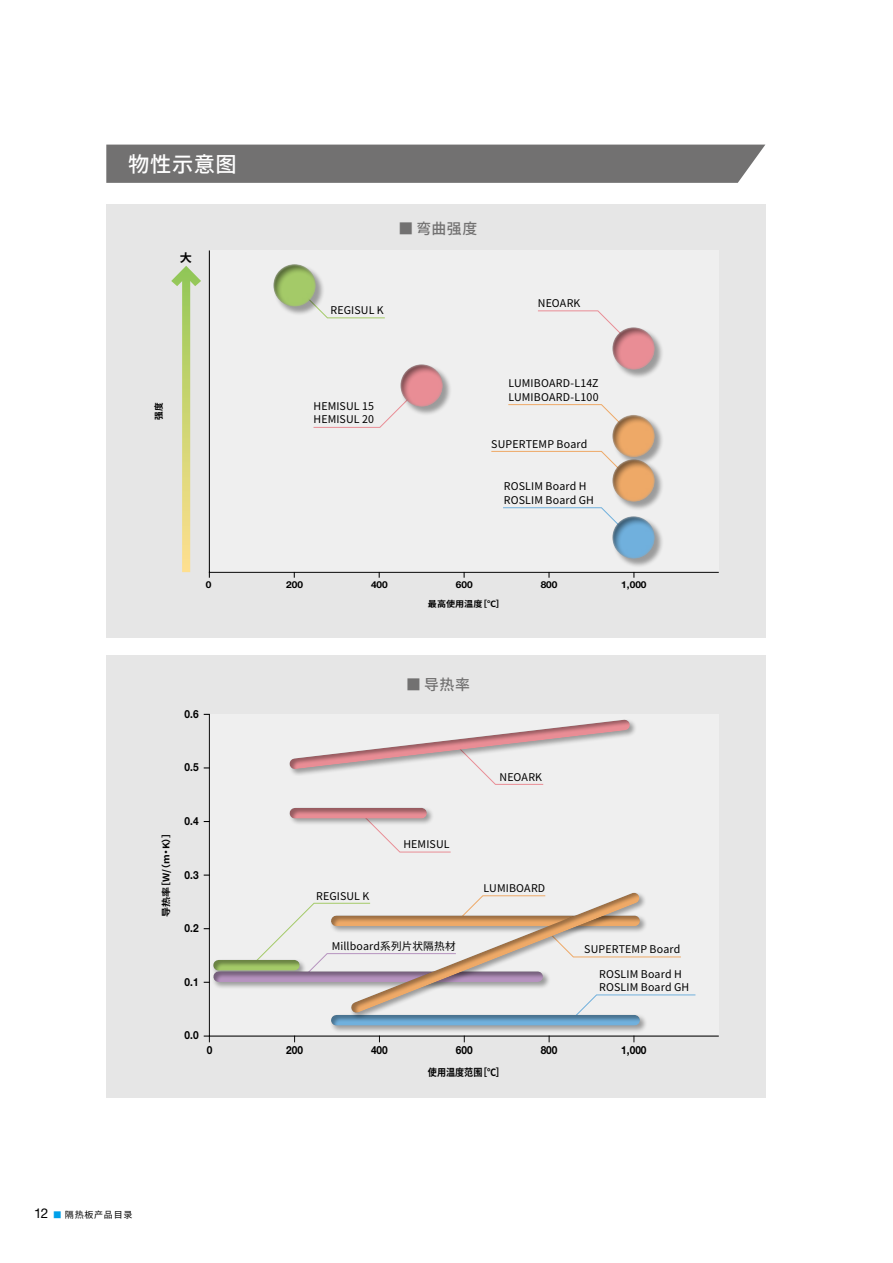
<style>
.page{position:relative;width:893px;height:1263px;background:#fff}
.page>*{position:absolute;margin:0;border:0;box-sizing:border-box;transform-origin:0 0}
.t1{font:500 21.3px "Noto Sans CJ Ksc";letter-spacing:.025em;color:#fff}
.t2{font:500 14.85px "Noto Sans CJ Ksc";letter-spacing:.025em;color:#727171}
.t3{font:700 11.55px "Noto Sans CJ Ksc";color:#000;scale:1.06 1}
.t4{font:700 11.1px "Helvetica Neue LT Std";color:#000;scale:.9 1}
.t5{font:10.65px/13.4px "Noto Sans CJ Ksc";letter-spacing:.01em;color:#000}
.t6{font:700 10.05px "Noto Sans CJ Ksc";color:#000;scale:.9 1}
.t7{font:700 9.6px "Helvetica Neue LT Std";color:#000;scale:1.06 1}
.t8{font:700 9.15px "Noto Sans CJ Ksc";color:#000;scale:1.11 1}
.t9{font:700 9.15px "Noto Sans CJ Ksc";color:#000;scale:.95 1}
.t10{font:9px "Noto Sans CJ Ksc";letter-spacing:.08em;color:#000}
.t11{font:700 8.55px "Noto Sans CJ Ksc";color:#000;scale:1.06 1}
.s1{font-family:"Helvetica Neue LT Std";font-size:13.5px}
.s2{font-size:8.55px;color:#00a0e9}
</style>
<div class="page">
<div style="left:106px;top:204px;width:659px;height:434px;background:#e6e6e6"></div>
<div style="left:106px;top:655px;width:659px;height:442px;background:#e6e6e6"></div>
<div style="left:209px;top:250px;width:510px;height:323px;background:#efefef"></div>
<div style="left:209px;top:713px;width:510px;height:324px;background:#efefef"></div>
<svg style="left:204px;top:1036px;width:6px;height:6px"></svg>
<div style="left:212px;top:958px;width:90px;height:13px;background:#000;opacity:.35"></div>
<div style="left:313px;top:384px;width:110px;height:44px;background:#efefef"></div>
<div style="left:362px;top:814px;width:89px;height:38px;background:#efefef"></div>
<div style="left:508px;top:404px;width:130px;height:37px;background:#efefef"></div>
<div style="left:491px;top:451px;width:120px;height:37px;background:#efefef"></div>
<div style="left:503px;top:507px;width:135px;height:37px;background:#efefef"></div>
<div style="left:106px;top:145px;width:659px;height:38px;background:#727171"></div>
<svg style="left:182px;top:294px;width:8px;height:278px;background:#d0d576"></svg>
<svg style="left:171px;top:260px;width:39px;height:34px"></svg>
<div style="left:295px;top:285px;width:90px;height:33px;background:#efefef"></div>
<div style="left:537px;top:310px;width:97px;height:37px;background:#efefef"></div>
<div style="left:273px;top:264px;width:52px;height:52px;background:#000;opacity:.35"></div>
<div style="left:272px;top:263px;width:45px;height:45px;background:#000;opacity:.5"></div>
<div style="left:400px;top:364px;width:52px;height:52px;background:#000;opacity:.35"></div>
<div style="left:399px;top:363px;width:45px;height:45px;background:#000;opacity:.5"></div>
<div style="left:612px;top:327px;width:52px;height:52px;background:#000;opacity:.35"></div>
<div style="left:611px;top:326px;width:45px;height:45px;background:#000;opacity:.5"></div>
<div style="left:612px;top:415px;width:52px;height:51px;background:#000;opacity:.35"></div>
<div style="left:611px;top:413px;width:45px;height:45px;background:#000;opacity:.5"></div>
<div style="left:612px;top:459px;width:52px;height:52px;background:#000;opacity:.35"></div>
<div style="left:611px;top:458px;width:45px;height:45px;background:#000;opacity:.5"></div>
<div style="left:612px;top:516px;width:52px;height:52px;background:#000;opacity:.35"></div>
<div style="left:611px;top:515px;width:45px;height:45px;background:#000;opacity:.5"></div>
<div style="left:212px;top:970px;width:338px;height:20px;background:#000;opacity:.35"></div>
<div style="left:212px;top:969px;width:333px;height:14px;background:#000;opacity:.35"></div>
<div style="left:330px;top:1013px;width:317px;height:20px;background:#000;opacity:.35"></div>
<div style="left:330px;top:1013px;width:312px;height:13px;background:#70b0dd"></div>
<svg style="left:288px;top:717px;width:344px;height:68px"></svg>
<div style="left:288px;top:806px;width:146px;height:20px;background:#000;opacity:.35"></div>
<div style="left:290px;top:806px;width:139px;height:13px;background:#000;opacity:.35"></div>
<svg style="left:248px;top:888px;width:448px;height:133px"></svg>
<h1 class="t1" style="left:106px;top:152px;width:132px">　物性示意图</h1>
<p class="t3" style="left:180px;top:252px;width:13px">大</p>
<p class="t9" style="left:154px;top:420px;width:20px;rotate:-90deg">强度</p>
<p class="t7" style="left:206px;top:578px;width:7px">0</p>
<p class="t4" style="left:185px;top:707px;width:17px">0.6</p>
<p class="t4" style="left:185px;top:760px;width:17px">0.5</p>
<p class="t8" style="left:161px;top:917px;width:82px;rotate:-90deg">导热率［W/（m・K）］</p>
<p class="t4" style="left:185px;top:814px;width:17px">0.4</p>
<p class="t4" style="left:185px;top:868px;width:17px">0.3</p>
<p class="t4" style="left:185px;top:921px;width:17px">0.2</p>
<p class="t4" style="left:185px;top:975px;width:17px">0.1</p>
<p class="t4" style="left:185px;top:1028px;width:17px">0.0</p>
<p class="t4" style="left:207px;top:1043px;width:8px">0</p>
<h2 class="t2" style="left:398px;top:220px;width:81px">■ 弯曲强度</h2>
<p class="t5" style="left:331px;top:304px;width:55px">REGISUL K</p>
<p class="t5" style="left:538px;top:297px;width:44px">NEOARK</p>
<p class="t5" style="left:313px;top:400px;width:62px">HEMISUL 15<br>HEMISUL 20</p>
<p class="t5" style="left:508px;top:377px;width:92px">LUMIBOARD-L14Z<br>LUMIBOARD-L100</p>
<p class="t5" style="left:491px;top:437px;width:98px">SUPERTEMP Board</p>
<p class="t5" style="left:504px;top:480px;width:92px">ROSLIM Board H<br>ROSLIM Board GH</p>
<p class="t7" style="left:286px;top:578px;width:17px">200</p>
<p class="t7" style="left:371px;top:578px;width:17px">400</p>
<p class="t7" style="left:456px;top:578px;width:17px">600</p>
<p class="t11" style="left:428px;top:598px;width:74px">最高使用温度［℃］</p>
<h2 class="t2" style="left:406px;top:676px;width:65px">■ 导热率</h2>
<p class="t7" style="left:541px;top:578px;width:17px">800</p>
<p class="t7" style="left:621px;top:578px;width:25px">1,000</p>
<p class="t5" style="left:500px;top:770px;width:44px">NEOARK</p>
<p class="t5" style="left:316px;top:889px;width:55px">REGISUL K</p>
<p class="t5" style="left:403px;top:838px;width:48px">HEMISUL</p>
<p class="t5" style="left:484px;top:882px;width:63px">LUMIBOARD</p>
<p class="t5" style="left:332px;top:939px;width:126px">Millboard系列片状隔热材</p>
<p class="t5" style="left:584px;top:943px;width:98px">SUPERTEMP Board</p>
<p class="t5" style="left:599px;top:968px;width:92px">ROSLIM Board H<br>ROSLIM Board GH</p>
<p class="t4" style="left:286px;top:1043px;width:20px">200</p>
<p class="t4" style="left:371px;top:1043px;width:20px">400</p>
<p class="t4" style="left:456px;top:1043px;width:20px">600</p>
<p class="t6" style="left:428px;top:1066px;width:87px">使用温度范围［℃］</p>
<p class="t4" style="left:541px;top:1043px;width:20px">800</p>
<p class="t4" style="left:621px;top:1043px;width:30px">1,000</p>
<p class="t10" style="left:34px;top:1209px;width:100px"><span class="s1">12</span> <span class="s2">■</span> 隔热板产品目录</p>
</div>
